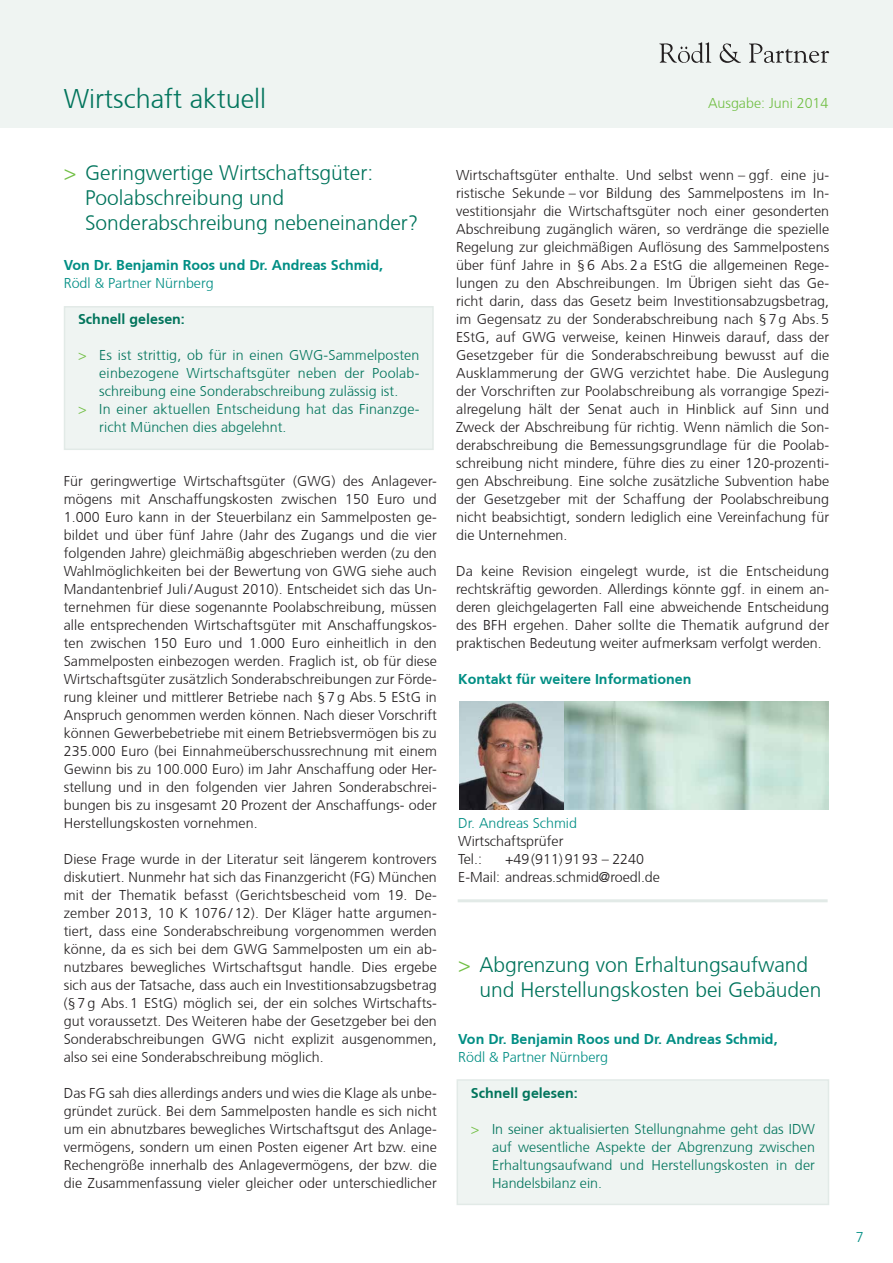
<style>
.page{position:relative;width:893px;height:1263px;background:#fff}
.page>*{position:absolute;margin:0;border:0;box-sizing:border-box;transform-origin:0 0}
.t1{font:300 27px "Frutiger CE";color:#01745c}
.t2{font:300 21px/25.2px "Frutiger CE";color:#01745c}
.t3{font:300 14.25px/18px "Frutiger CE";letter-spacing:.005em;color:#231f20;text-align:justify}
.t4{font:300 14.25px/18px "Frutiger CE";letter-spacing:.01em;color:#01745c;text-align:justify}
.t5{font:700 14.25px "Frutiger CE";color:#008e84}
.t6{font:300 14.25px "Frutiger CE";color:#008e84}
.t7{font:700 14.25px "Frutiger CE";color:#01745c}
.t8{font:300 14.25px "Frutiger CE";color:#71bf44}
.s1{color:#71bf44}
</style>
<div class="page">
<div style="left:65px;top:307px;width:368px;height:142px;background:#eff4f2"></div>
<div style="left:64px;top:306px;width:370px;height:144px;border:2px solid #e2eae7"></div>
<img style="left:564px;top:701px;width:264px;height:108px">
<img style="left:459px;top:701px;width:105px;height:108px">
<div style="left:457px;top:1080px;width:371px;height:124px;background:#eff4f2"></div>
<div style="left:457px;top:1079px;width:372px;height:126px;border:2px solid #e2eae7"></div>
<hr style="left:458px;top:899px;width:370px;height:3px;background:#e2eae7">
<div style="left:0;top:0;width:893px;height:128px;background:#eff4f2"></div>
<svg style="left:659px;top:42px;width:52px;height:21px"></svg>
<svg style="left:720px;top:43px;width:21px;height:20px"></svg>
<svg style="left:749px;top:43px;width:80px;height:20px"></svg>
<h1 class="t1" style="left:64px;top:83px;width:204px">Wirtschaft aktuell</h1>
<p class="t8" style="left:708px;top:95px;width:122px">Ausgabe: Juni 2014</p>
<h2 class="t2" style="left:85px;top:160px;width:335px;text-indent:-21px"><span class="s1">&gt;</span> Geringwertige Wirtschaftsgüter:<br>Poolabschreibung und<br>Sonderabschreibung nebeneinander?</h2>
<p class="t5" style="left:64px;top:257px;width:321px">Von Dr. Benjamin Roos und Dr. Andreas Schmid,</p>
<p class="t6" style="left:64px;top:275px;width:151px">Rödl &amp; Partner Nürnberg</p>
<p class="t7" style="left:78px;top:311px;width:108px">Schnell gelesen:</p>
<p class="t4" style="left:78px;top:346px;width:343px"><span class="s1">&gt;</span> Es ist strittig, ob für in einen GWG-Sammelposten</p>
<p class="t4" style="left:99px;top:364px;width:322px">einbezogene Wirtschaftsgüter neben der Poolab-</p>
<p class="t4" style="left:99px;top:382px;width:300px">schreibung eine Sonderabschreibung zulässig ist.</p>
<p class="t4" style="left:78px;top:400px;width:343px"><span class="s1">&gt;</span> In einer aktuellen Entscheidung hat das Finanzge-</p>
<p class="t4" style="left:99px;top:418px;width:189px">richt München dies abgelehnt.</p>
<p class="t3" style="left:64px;top:472px;width:375px">Für geringwertige Wirtschaftsgüter (GWG) des Anlagever&shy;mögens mit Anschaffungskosten zwischen 150 Euro und 1.000 Euro kann in der Steuerbilanz ein Sammelposten ge&shy;bildet und über fünf Jahre (Jahr des Zugangs und die vier folgenden Jahre) gleichmäßig abgeschrieben werden (zu den Wahlmöglichkeiten bei der Bewertung von GWG siehe auch Mandantenbrief Juli/August 2010). Entscheidet sich das Un&shy;ternehmen für diese sogenannte Poolabschreibung, müssen alle entsprechenden Wirtschaftsgüter mit Anschaffungskos&shy;ten zwischen 150 Euro und 1.000 Euro einheitlich in den Sammelposten einbezogen werden. Fraglich ist, ob für diese Wirtschaftsgüter zusätzlich Sonderabschreibungen zur Förde&shy;rung kleiner und mittlerer Betriebe nach §7g Abs.5 EStG in Anspruch genommen werden können. Nach dieser Vorschrift können Gewerbebetriebe mit einem Betriebsvermögen bis zu 235.000 Euro (bei Einnahmeüberschussrechnung mit einem Gewinn bis zu 100.000 Euro) im Jahr Anschaffung oder Her&shy;stellung und in den folgenden vier Jahren Sonderabschrei&shy;bungen bis zu insgesamt 20 Prozent der Anschaffungs- oder Herstellungskosten vornehmen.</p>
<p class="t3" style="left:64px;top:850px;width:375px">Diese Frage wurde in der Literatur seit längerem kontrovers diskutiert. Nunmehr hat sich das Finanzgericht (FG) München mit der Thematik befasst (Gerichtsbescheid vom 19. De&shy;zember 2013, 10 K 1076 / 12). Der Kläger hatte argumen&shy;tiert, dass eine Sonderabschreibung vorgenommen werden könne, da es sich bei dem GWG Sammelposten um ein ab&shy;nutzbares bewegliches Wirtschaftsgut handle. Dies ergebe sich aus der Tatsache, dass auch ein Investitionsabzugsbetrag (§7g Abs.1 EStG) möglich sei, der ein solches Wirtschafts&shy;gut voraussetzt. Des Weiteren habe der Gesetzgeber bei den Sonderabschreibungen GWG nicht explizit ausgenommen, also sei eine Sonderabschreibung möglich.</p>
<p class="t3" style="left:64px;top:1084px;width:375px">Das FG sah dies allerdings anders und wies die Klage als unbe&shy;gründet zurück. Bei dem Sammelposten handle es sich nicht um ein abnutzbares bewegliches Wirtschaftsgut des Anlage&shy;vermögens, sondern um einen Posten eigener Art bzw. eine Rechengröße innerhalb des Anlagevermögens, der bzw. die die Zusammenfassung vieler gleicher oder unterschiedlicher</p>
<p class="t3" style="left:456px;top:166px;width:375px">Wirtschaftsgüter enthalte. Und selbst wenn – ggf. eine ju&shy;ristische Sekunde – vor Bildung des Sammelpostens im In&shy;vestitionsjahr die Wirtschaftsgüter noch einer gesonderten Abschreibung zugänglich wären, so verdränge die spezielle Regelung zur gleichmäßigen Auflösung des Sammelpostens über fünf Jahre in §6 Abs.2a EStG die allgemeinen Rege&shy;lungen zu den Abschreibungen. Im Übrigen sieht das Ge&shy;richt darin, dass das Gesetz beim Investitionsabzugsbetrag, im Gegensatz zu der Sonderabschreibung nach §7g Abs.5<br>EStG, auf GWG verweise, keinen Hinweis darauf, dass der Gesetzgeber für die Sonderabschreibung bewusst auf die Ausklammerung der GWG verzichtet habe. Die Auslegung der Vorschriften zur Poolabschreibung als vorrangige Spezi&shy;alregelung hält der Senat auch in Hinblick auf Sinn und Zweck der Abschreibung für richtig. Wenn nämlich die Son&shy;derabschreibung die Bemessungsgrundlage für die Poolab&shy;schreibung nicht mindere, führe dies zu einer 120-prozenti&shy;gen Abschreibung. Eine solche zusätzliche Subvention habe der Gesetzgeber mit der Schaffung der Poolabschreibung nicht beabsichtigt, sondern lediglich eine Vereinfachung für die Unternehmen.</p>
<p class="t3" style="left:456px;top:562px;width:375px">Da keine Revision eingelegt wurde, ist die Entscheidung rechtskräftig geworden. Allerdings könnte ggf. in einem an&shy;deren gleichgelagerten Fall eine abweichende Entscheidung des BFH ergehen. Daher sollte die Thematik aufgrund der praktischen Bedeutung weiter aufmerksam verfolgt werden.</p>
<p class="t5" style="left:458px;top:671px;width:235px">Kontakt für weitere Informationen</p>
<p class="t6" style="left:458px;top:815px;width:120px">Dr. Andreas Schmid</p>
<p class="t3" style="left:458px;top:832px;width:107px">Wirtschaftsprüfer<br>Tel.:</p>
<p class="t3" style="left:458px;top:850px;width:203px;text-indent:47px">+49(911)9193 – 2240<br>E-Mail: andreas.schmid@roedl.de</p>
<h2 class="t2" style="left:479px;top:952px;width:343px;text-indent:-21px"><span class="s1">&gt;</span> Abgrenzung von Erhaltungsaufwand und Herstellungskosten bei Gebäuden</h2>
<p class="t5" style="left:458px;top:1031px;width:321px">Von Dr. Benjamin Roos und Dr. Andreas Schmid,</p>
<p class="t6" style="left:458px;top:1049px;width:151px">Rödl &amp; Partner Nürnberg</p>
<p class="t7" style="left:471px;top:1085px;width:108px">Schnell gelesen:</p>
<p class="t4" style="left:492px;top:1120px;width:324px;text-indent:-21px"><span class="s1">&gt;</span> In seiner aktualisierten Stellungnahme geht das IDW auf wesentliche Aspekte der Abgrenzung zwischen Erhaltungsaufwand und Herstellungskosten in der Handelsbilanz ein.</p>
<p class="t6" style="left:856px;top:1229px;width:9px">7</p>
</div>
